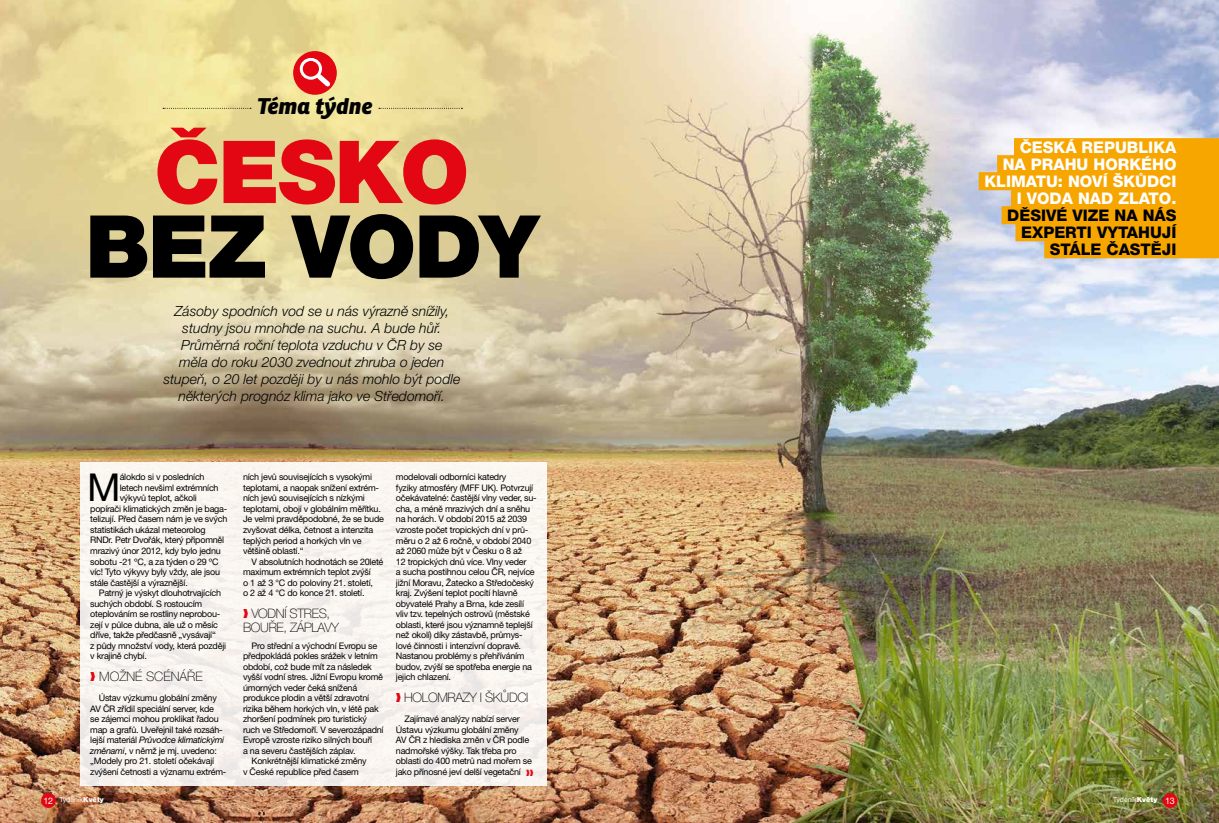
<style>
.page{position:relative;width:1219px;height:823px;background:#fff}
.page>*{position:absolute;margin:0;border:0;box-sizing:border-box;transform-origin:0 0}
.t1{font:900 86.9px "Helvetica Neue OT";letter-spacing:-.02em;color:#000}
.t2{font:900 86.9px "Helvetica Neue OT";letter-spacing:-.02em;color:#e30613}
.t3{font:38.4px "Helvetica Neue OT";color:#000}
.t4{font:italic 800 22px "Ronnia";color:#000}
.t5{font:800 16px/17px "Helvetica Neue OT";color:#fff;text-align:right}
.t6{font:800 16px/17px "Helvetica Neue OT";color:#000;text-align:right}
.t7{font:italic 300 14px/17px "Helvetica Neue OT";color:#000;text-align:center}
.t8{font:100 13px/14px "Helvetica Neue LT Pro";letter-spacing:-.025em;color:#000;text-align:center}
.t9{font:100 13px "Helvetica Neue LT Pro";color:#000}
.t10{font:9px/10.5px "Helvetica Neue OT";letter-spacing:-.025em;color:#000}
.t11{font:7px "Helvetica Neue OT";color:#fff}
.s1{font-style:italic}
.s2{font-size:9px}
.s3{font-weight:900}
.s4{color:#e30613}
</style>
<div class="page">
<img style="left:263px;top:0;width:956px;height:822px">
<img style="left:0;top:0;width:263px;height:822px">
<div style="left:1163px;top:792px;width:14px;height:15px;background:#e30613;border-radius:50%"></div>
<svg style="left:163px;top:108px;width:88px;height:1px"></svg>
<svg style="left:379px;top:108px;width:83px;height:1px"></svg>
<div style="left:293px;top:51px;width:44px;height:44px;background:#e30613;border-radius:50%"></div>
<div style="left:300px;top:58px;width:22px;height:22px;border:3px solid #fff;border-radius:50%"></div>
<svg style="left:312px;top:70px;width:23px;height:21px"></svg>
<div style="left:41px;top:792px;width:15px;height:15px;background:#e30613;border-radius:50%"></div>
<div style="left:1014px;top:138px;width:205px;height:18px;background:#f7a600"></div>
<div style="left:997px;top:155px;width:222px;height:18px;background:#f7a600"></div>
<div style="left:979px;top:172px;width:240px;height:18px;background:#f7a600"></div>
<div style="left:1011px;top:189px;width:208px;height:18px;background:#f7a600"></div>
<div style="left:1001px;top:206px;width:218px;height:18px;background:#f7a600"></div>
<div style="left:1015px;top:223px;width:204px;height:18px;background:#f7a600"></div>
<div style="left:1044px;top:240px;width:175px;height:18px;background:#f7a600"></div>
<div style="left:80px;top:462px;width:466px;height:323px;background:linear-gradient(to right,#f8f3ee,#f8f4ef)"></div>
<h3 class="t4" style="left:257px;top:92px;width:117px">Téma týdne</h3>
<h1 class="t2" style="left:154px;top:125px;width:316px">ČESKO</h1>
<h1 class="t1" style="left:85px;top:199px;width:454px">BEZ VODY</h1>
<p class="t7" style="left:163px;top:302px;width:298px">Zásoby spodních vod se u nás výrazně snížily, studny jsou mnohde na suchu. A bude hůř.<br>Průměrná roční teplota vzduchu v ČR by se<br>měla do roku 2030 zvednout zhruba o jeden stupeň, o 20 let později by u nás mohlo být podle některých prognóz klima jako ve Středomoří.</p>
<h2 class="t3" style="left:87px;top:466px;width:35px">M</h2>
<p class="t10" style="left:120px;top:471px;width:86px">álokdo si v posledních</p>
<p class="t10" style="left:120px;top:482px;width:100px">letech nevšiml extrémních</p>
<p class="t10" style="left:120px;top:492px;width:79px">výkyvů teplot, ačkoli</p>
<p class="t10" style="left:90px;top:503px;width:139px">popírači klimatických změn je baga-</p>
<p class="t10" style="left:90px;top:513px;width:139px">telizují. Před časem nám je ve svých</p>
<p class="t10" style="left:90px;top:524px;width:117px">statistikách ukázal meteorolog</p>
<p class="t10" style="left:90px;top:534px;width:135px">RNDr. Petr Dvořák, který připomněl</p>
<p class="t10" style="left:90px;top:545px;width:132px">mrazivý únor 2012, kdy bylo jednu</p>
<p class="t10" style="left:90px;top:555px;width:130px">sobotu -21 ºC, a za týden o 29 ºC</p>
<p class="t10" style="left:90px;top:566px;width:131px">víc! Tyto výkyvy byly vždy, ale jsou</p>
<p class="t10" style="left:90px;top:576px;width:99px">stále častější a výraznější.</p>
<p class="t10" style="left:99px;top:587px;width:124px">Patrný je výskyt dlouhotrvajících</p>
<p class="t10" style="left:90px;top:597px;width:114px">suchých období. S rostoucím</p>
<p class="t10" style="left:90px;top:608px;width:132px">oteplováním se rostliny neprobou-</p>
<p class="t10" style="left:90px;top:618px;width:129px">zejí v půlce dubna, ale už o měsíc</p>
<p class="t10" style="left:90px;top:629px;width:127px">dříve, takže předčasně „vysávají“</p>
<p class="t10" style="left:90px;top:639px;width:137px">z půdy množství vody, která později</p>
<p class="t10" style="left:90px;top:650px;width:58px">v krajině chybí.</p>
<h3 class="t9" style="left:99px;top:668px;width:105px">MOŽNÉ SCÉNÁŘE</h3>
<p class="t10" style="left:90px;top:692px;width:138px;text-indent:9px">Ústav výzkumu globální změny AV ČR zřídil speciální server, kde<br>se zájemci mohou proklikat řadou map a grafů. Uveřejnil také rozsáh&shy;lejší materiál <span class="s1">Průvodce klimatickými změnami</span>, v němž je mj. uvedeno: „Modely pro 21. století očekávají zvýšení četnosti a významu extrém-</p>
<p class="t11" style="left:44px;top:795px;width:62px"><span class="s2">12</span> Týdeník<span class="s3">KVĚTY</span></p>
<p class="t10" style="left:243px;top:471px;width:142px">ních jevů souvisejících s vysokými teplotami, a naopak snížení extrém&shy;ních jevů souvisejících s nízkými teplotami, obojí v globálním měřítku.<br>Je velmi pravděpodobné, že se bude zvyšovat délka, četnost a intenzita teplých period a horkých vln ve většině oblastí.“</p>
<p class="t10" style="left:243px;top:555px;width:142px;text-indent:9px">V absolutních hodnotách se 20leté maximum extrémních teplot zvýší<br>o 1 až 3 °C do poloviny 21. století,<br>o 2 až 4 °C do konce 21. století.</p>
<h3 class="t8" style="left:243px;top:605px;width:97px">VODNÍ STRES,<br>BOUŘE, ZÁPLAVY</h3>
<p class="t10" style="left:252px;top:639px;width:127px">Pro střední a východní Evropu se</p>
<p class="t10" style="left:243px;top:650px;width:136px">předpokládá pokles srážek v letním</p>
<p class="t10" style="left:243px;top:660px;width:130px">období, což bude mít za následek</p>
<p class="t10" style="left:243px;top:671px;width:141px">vyšší vodní stres. Jižní Evropu kromě</p>
<p class="t10" style="left:243px;top:681px;width:116px">úmorných veder čeká snížená</p>
<p class="t10" style="left:243px;top:692px;width:128px">produkce plodin a větší zdravotní</p>
<p class="t10" style="left:243px;top:702px;width:137px">rizika během horkých vln, v létě pak</p>
<p class="t10" style="left:243px;top:713px;width:125px">zhoršení podmínek pro turistický</p>
<p class="t10" style="left:243px;top:723px;width:142px">ruch ve Středomoří. V severozápadní</p>
<p class="t10" style="left:243px;top:734px;width:131px">Evropě vzroste riziko silných bouří</p>
<p class="t10" style="left:243px;top:744px;width:114px">a na severu častějších záplav.</p>
<p class="t10" style="left:252px;top:755px;width:117px">Konkrétnější klimatické změny</p>
<p class="t10" style="left:243px;top:765px;width:117px">v České republice před časem</p>
<p class="t10" style="left:396px;top:471px;width:142px">modelovali odborníci katedry<br>fyziky atmosféry (MFF UK). Potvrzují očekávatelné: častější vlny veder, su&shy;cha, a méně mrazivých dní a sněhu na horách. V období 2015 až 2039 vzroste počet tropických dní v prů&shy;měru o 2 až 6 ročně, v období 2040 až 2060 může být v Česku o 8 až<br>12 tropických dnů více. Vlny veder<br>a sucha postihnou celou ČR, nejvíce jižní Moravu, Žatecko a Středočeský kraj. Zvýšení teplot pocítí hlavně obyvatelé Prahy a Brna, kde zesílí vliv tzv. tepelných ostrovů (městské oblasti, které jsou významně teplejší než okolí) díky zástavbě, průmys&shy;lové činnosti i intenzivní dopravě.<br>Nastanou problémy s přehříváním budov, zvýší se spotřeba energie na jejich chlazení.</p>
<h3 class="t8" style="left:404px;top:689px;width:126px">HOLOMRAZY I ŠKŮDCI</h3>
<p class="t10" style="left:396px;top:713px;width:138px;text-indent:9px">Zajímavé analýzy nabízí server<br>Ústavu výzkumu globální změny<br>AV ČR z hlediska změn v ČR podle nadmořské výšky. Tak třeba pro oblasti do 400 metrů nad mořem se jako přínosné jeví delší vegetační <span class="s4">→→</span></p>
<h3 class="t5" style="left:984px;top:140px;width:194px">ČESKÁ REPUBLIKA<br>NA PRAHU HORKÉHO<br>KLIMATU: NOVÍ ŠKŮDCI<br>I VODA NAD ZLATO.</h3>
<h3 class="t6" style="left:1007px;top:208px;width:171px">DĚSIVÉ VIZE NA NÁS<br>EXPERTI VYTAHUJÍ<br>STÁLE ČASTĚJI</h3>
<p class="t11" style="left:1113px;top:795px;width:63px">Týdeník<span class="s3">KVĚTY</span> <span class="s2">13</span></p>
</div>
